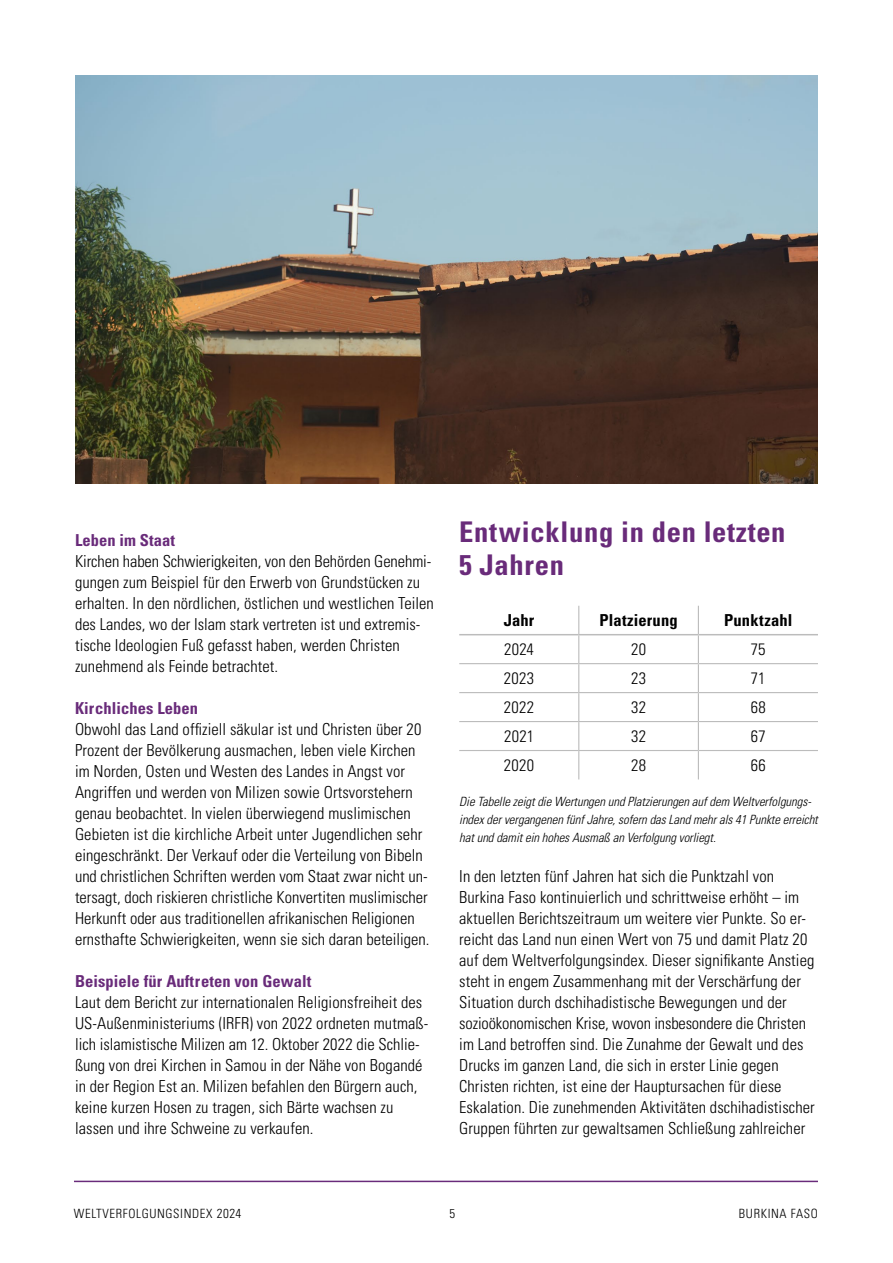
<style>
.page{position:relative;width:893px;height:1263px;background:#fff}
.page>*{position:absolute;margin:0;border:0;box-sizing:border-box;transform-origin:0 0}
.t1{font:700 condensed 28.5px/33px "Univers LT Std";letter-spacing:.025em;color:#692b7a}
.t2{font:300 condensed 16.5px/21px "Univers LT Std";letter-spacing:.005em;color:#000}
.t3{font:700 condensed 16.5px "Univers LT Std";letter-spacing:.005em;color:#692b7a}
.t4{font:700 condensed 16.5px "Univers LT Std";letter-spacing:.01em;color:#000}
.t5{font:italic 300 condensed 12.75px/18px "Univers LT Std";letter-spacing:-.005em;color:#000}
.t6{font:300 condensed 12.75px "Univers LT Std";letter-spacing:.05em;color:#000}
.s1{font-size:13.05px}
</style>
<div class="page">
<hr style="left:74px;top:1181px;width:744px;height:1px;background:#692b7a">
<hr style="left:459px;top:663px;width:120px;height:1px;background:#bcbcbc">
<hr style="left:579px;top:663px;width:119px;height:1px;background:#bcbcbc">
<hr style="left:698px;top:663px;width:120px;height:1px;background:#bcbcbc">
<hr style="left:459px;top:692px;width:120px;height:1px;background:#bcbcbc">
<hr style="left:579px;top:692px;width:119px;height:1px;background:#bcbcbc">
<hr style="left:698px;top:692px;width:120px;height:1px;background:#bcbcbc">
<hr style="left:459px;top:721px;width:120px;height:1px;background:#bcbcbc">
<hr style="left:579px;top:721px;width:119px;height:1px;background:#bcbcbc">
<hr style="left:698px;top:721px;width:120px;height:1px;background:#bcbcbc">
<hr style="left:459px;top:750px;width:120px;height:1px;background:#bcbcbc">
<hr style="left:579px;top:750px;width:119px;height:1px;background:#bcbcbc">
<svg style="left:578px;top:606px;width:1px;height:173px"></svg>
<hr style="left:698px;top:750px;width:120px;height:1px;background:#bcbcbc">
<svg style="left:698px;top:606px;width:1px;height:173px"></svg>
<hr style="left:459px;top:634px;width:120px;height:1px;background:#bcbcbc">
<hr style="left:579px;top:634px;width:119px;height:1px;background:#bcbcbc">
<hr style="left:698px;top:634px;width:120px;height:1px;background:#bcbcbc">
<img style="left:75px;top:75px;width:743px;height:408px">
<p class="t3" style="left:75px;top:530px;width:102px">Leben im Staat</p>
<p class="t2" style="left:75px;top:551px;width:360px">Kirchen haben Schwierigkeiten, von den Behörden Genehmi&shy;gungen zum Beispiel für den Erwerb von Grundstücken zu erhalten. In den nördlichen, östlichen und westlichen Teilen des Landes, wo der Islam stark vertreten ist und extremis&shy;tische Ideologien Fuß gefasst haben, werden Christen zunehmend als Feinde betrachtet.</p>
<p class="t3" style="left:75px;top:698px;width:124px">Kirchliches Leben</p>
<p class="t2" style="left:75px;top:719px;width:356px">Obwohl das Land offiziell säkular ist und Christen über 20<br>Prozent der Bevölkerung ausmachen, leben viele Kirchen im Norden, Osten und Westen des Landes in Angst vor Angriffen und werden von Milizen sowie Ortsvorstehern genau beobachtet. In vielen überwiegend muslimischen Gebieten ist die kirchliche Arbeit unter Jugendlichen sehr eingeschränkt. Der Verkauf oder die Verteilung von Bibeln und christlichen Schriften werden vom Staat zwar nicht un&shy;tersagt, doch riskieren christliche Konvertiten muslimischer Herkunft oder aus traditionellen afrikanischen Religionen ernsthafte Schwierigkeiten, wenn sie sich daran beteiligen.</p>
<p class="t3" style="left:75px;top:971px;width:238px">Beispiele für Auftreten von Gewalt</p>
<p class="t2" style="left:75px;top:992px;width:355px">Laut dem Bericht zur internationalen Religionsfreiheit des US-Außenministeriums (IRFR) von 2022 ordneten mutmaß&shy;lich islamistische Milizen am 12. Oktober 2022 die Schlie&shy;ßung von drei Kirchen in Samou in der Nähe von Bogandé in der Region Est an. Milizen befahlen den Bürgern auch, keine kurzen Hosen zu tragen, sich Bärte wachsen zu lassen und ihre Schweine zu verkaufen.</p>
<h1 class="t1" style="left:459px;top:515px;width:328px">Entwicklung in den letzten<br>5 Jahren</h1>
<p class="t4" style="left:504px;top:610px;width:32px">Jahr</p>
<p class="t4" style="left:599px;top:610px;width:80px">Platzierung</p>
<p class="t4" style="left:724px;top:610px;width:70px">Punktzahl</p>
<p class="t2" style="left:504px;top:639px;width:31px">2024</p>
<p class="t2" style="left:631px;top:639px;width:16px">20</p>
<p class="t2" style="left:751px;top:639px;width:16px">75</p>
<p class="t2" style="left:504px;top:668px;width:32px">2023</p>
<p class="t2" style="left:631px;top:668px;width:17px">23</p>
<p class="t2" style="left:751px;top:668px;width:16px">71</p>
<p class="t2" style="left:504px;top:697px;width:32px">2022</p>
<p class="t2" style="left:631px;top:697px;width:16px">32</p>
<p class="t2" style="left:751px;top:697px;width:17px">68</p>
<p class="t2" style="left:504px;top:726px;width:32px">2021</p>
<p class="t2" style="left:631px;top:726px;width:16px">32</p>
<p class="t2" style="left:751px;top:726px;width:16px">67</p>
<p class="t2" style="left:504px;top:755px;width:32px">2020</p>
<p class="t2" style="left:631px;top:755px;width:16px">28</p>
<p class="t2" style="left:751px;top:755px;width:17px">66</p>
<p class="t5" style="left:459px;top:793px;width:360px">Die Tabelle zeigt die Wertungen und Platzierungen auf dem Weltverfolgungs&shy;index der vergangenen fünf Jahre, sofern das Land mehr als 41 Punkte erreicht hat und damit ein hohes Ausmaß an Verfolgung vorliegt.</p>
<p class="t2" style="left:459px;top:866px;width:357px">In den letzten fünf Jahren hat sich die Punktzahl von Burkina Faso kontinuierlich und schrittweise erhöht – im aktuellen Berichtszeitraum um weitere vier Punkte. So er&shy;reicht das Land nun einen Wert von 75 und damit Platz 20 auf dem Weltverfolgungsindex. Dieser signifikante Anstieg steht in engem Zusammenhang mit der Verschärfung der Situation durch dschihadistische Bewegungen und der sozioökonomischen Krise, wovon insbesondere die Christen im Land betroffen sind. Die Zunahme der Gewalt und des Drucks im ganzen Land, die sich in erster Linie gegen Christen richten, ist eine der Hauptursachen für diese Eskalation. Die zunehmenden Aktivitäten dschihadistischer Gruppen führten zur gewaltsamen Schließung zahlreicher</p>
<p class="t6" style="left:74px;top:1206px;width:169px">WELTVERFOLGUNGSINDEX <span class="s1">2024</span></p>
<p class="t6" style="left:449px;top:1206px;width:7px">5</p>
<p class="t6" style="left:739px;top:1206px;width:81px">BURKINA FASO</p>
</div>
